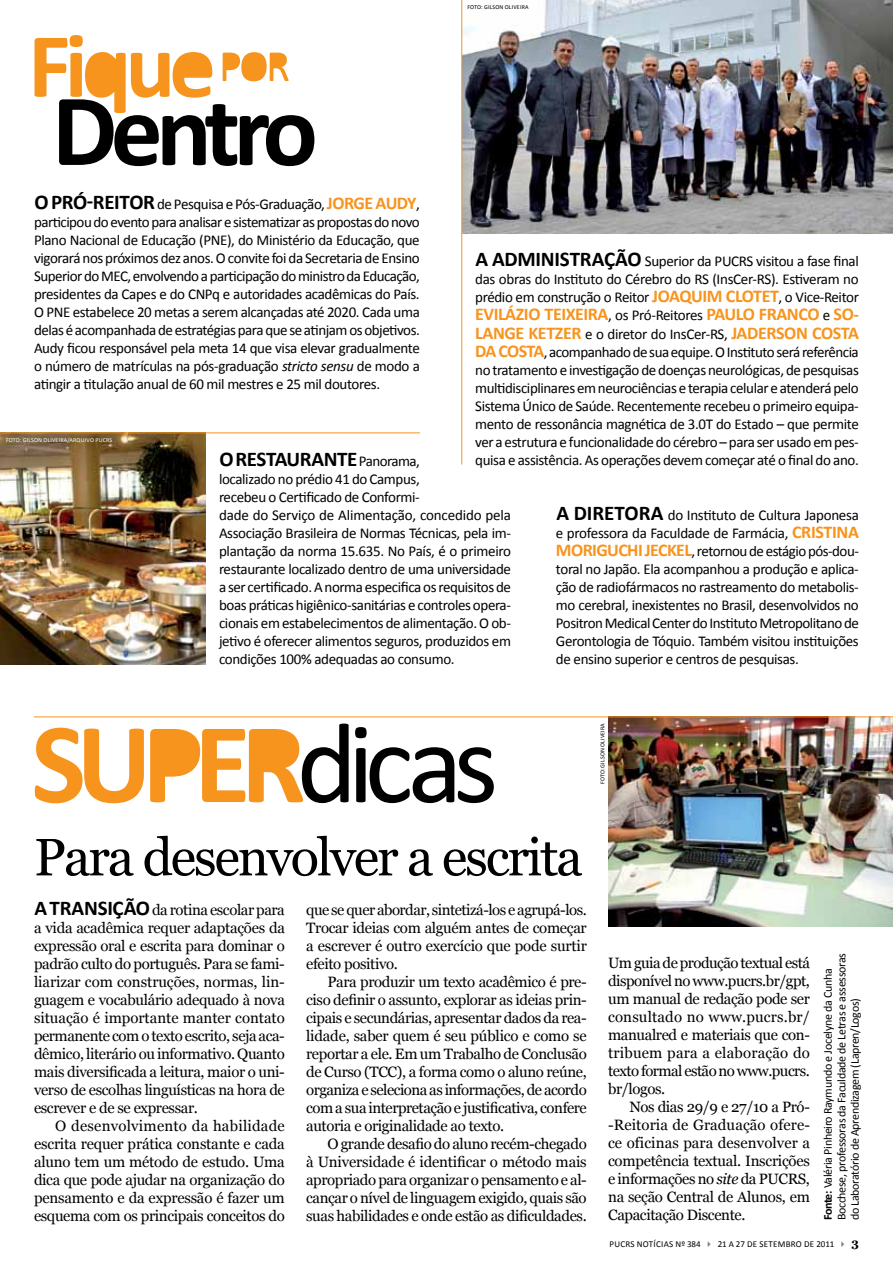
<style>
.page{position:relative;width:893px;height:1263px;background:#fff}
.page>*{position:absolute;margin:0;border:0;box-sizing:border-box;transform-origin:0 0}
.t1{font:52.5px "Georgia";letter-spacing:-.04em;color:#000}
.t2{font:700 21px "Calibri";color:#000}
.t3{font:700 18px/18px "Calibri";letter-spacing:-.025em;color:#f7941e}
.t4{font:15px/18px "Calibri";letter-spacing:-.025em;color:#000;text-align:justify}
.t5{font:15px/18px "Georgia";letter-spacing:-.025em;color:#000;text-align:justify}
.t6{font:12px/13.5px "Calibri";letter-spacing:-.025em;color:#000}
.t7{font:9px "Calibri";letter-spacing:-.01em;color:#000}
.t8{font:6px "Calibri";letter-spacing:.025em;color:#000}
.t9{font:6px "Calibri";letter-spacing:.03em;color:#fff}
.s1{font-weight:700;font-size:21px}
.s2{font-weight:700;font-size:18px;color:#f7941e}
.s3{font-style:italic}
.s4{font-weight:400;font-size:15px;color:#000}
.s5{font-family:"Calibri";font-weight:700;font-size:21px}
.s6{font-weight:700}
.s7{color:#818179}
.s8{font-family:"Georgia";font-weight:700;font-size:12px}
</style>
<div class="page">
<img style="left:0;top:433px;width:205px;height:231px">
<hr style="left:0;top:432px;width:420px;height:1px;background:#f7941e">
<img style="left:462px;top:0;width:431px;height:233px">
<img style="left:608px;top:717px;width:285px;height:210px">
<hr style="left:34px;top:716px;width:859px;height:1px;background:#f7941e">
<svg style="left:150px;top:724px;width:344px;height:79px"></svg>
<svg style="left:35px;top:728px;width:109px;height:75px"></svg>
<svg style="left:35px;top:35px;width:279px;height:131px"></svg>
<hr style="left:461px;top:0;width:1px;height:464px;background:#f7941e">
<p class="t8" style="left:467px;top:3px;width:8px">Foto</p>
<p class="t8" style="left:481px;top:3px;width:7px">: gilson</p>
<p class="t8" style="left:505px;top:3px;width:4px">oliveira</p>
<p class="t4" style="left:34px;top:195px;width:387px"><span class="s1">O PRÓ-RE ITOR</span> de Pesquisa e Pós-Graduação, <span class="s2">JORGE AUDY</span>, participou do evento para analisar e sistematizar as propostas do novo Plano Nacional de Educação (PNE), do Ministério da Educação, que vigorará nos próximos dez anos. O convite foi da Secretaria de Ensino Superior do MEC, envolvendo a participação do ministro da Educação, presidentes da Capes e do CNPq e autoridades acadêmicas do País.<br>O PNE estabelece 20 metas a serem alcançadas até 2020. Cada uma delas é acompanhada de estratégias para que se atinjam os objetivos.<br>Audy ficou responsável pela meta 14 que visa elevar gradualmente o número de matrículas na pós-graduação <span class="s3">stricto sensu</span> de modo a atingir a titulação anual de 60 mil mestres e 25 mil doutores.</p>
<p class="t4" style="left:475px;top:253px;width:385px"><span class="s1">A ADM INISTRAÇÃO</span> Superior da PUCRS visitou a fase final das obras do Instituto do Cérebro do RS (InsCer-RS). Estiveram no prédio em construção o Reitor <span class="s2">JOAQUIM CLOTET</span>, o Vice-Reitor</p>
<p class="t3" style="left:475px;top:305px;width:385px">EVILÁZIO TEIXEIRA<span class="s4">, os Pró-Reitores</span> PAULO FRANCO <span class="s4">e</span> SO-<br>LANGE KETZER <span class="s4">e o diretor do InsCer-RS,</span> JADERSON COSTA</p>
<p class="t4" style="left:475px;top:343px;width:385px"><span class="s2">DA COSTA</span>, acompanhado de sua equipe. O Instituto será referência no tratamento e investigação de doenças neurológicas, de pesquisas multidisciplinares em neurociências e terapia celular e atenderá pelo Sistema Único de Saúde. Recentemente recebeu o primeiro equipa&shy;mento de ressonância magnética de 3.0T do Estado – que permite ver a estrutura e funcionalidade do cérebro – para ser usado em pes&shy;quisa e assistência. As operações devem começar até o final do ano.</p>
<p class="t9" style="left:6px;top:436px;width:8px">Foto</p>
<p class="t9" style="left:20px;top:436px;width:11px">: Gilson</p>
<p class="t9" style="left:44px;top:436px;width:8px">Oliveira</p>
<p class="t9" style="left:67px;top:436px;width:18px">/Arquivo</p>
<p class="t9" style="left:95px;top:436px;width:18px">PUCRS</p>
<h2 class="t2" style="left:219px;top:446px;width:69px">O RESTAURA</h2>
<p class="t4" style="left:219px;top:452px;width:294px;text-align:left;text-indent:105px"><span class="s1">NTE</span> Panorama,<br>localizado no prédio 41 do Campus,<br>recebeu o Certificado de Conformi-<br>dade do Serviço de Alimentação, concedido pela Associação Brasileira de Normas Técnicas, pela im&shy;plantação da norma 15.635. No País, é o primeiro restaurante localizado dentro de uma universidade a ser certificado. A norma especifica os requisitos de boas práticas higiênico-sanitárias e controles opera&shy;cionais em estabelecimentos de alimentação. O ob&shy;jetivo é oferecer alimentos seguros, produzidos em condições 100% adequadas ao consumo.</p>
<p class="t4" style="left:556px;top:506px;width:304px"><span class="s1">A DIRETORA</span> do Instituto de Cultura Japonesa e professora da Faculdade de Farmácia, <span class="s2">CRISTINA MORIGUCHI JECKEL</span>, retornou de estágio pós-dou&shy;toral no Japão. Ela acompanhou a produção e aplica&shy;ção de radiofármacos no rastreamento do metabolis&shy;mo cerebral, inexistentes no Brasil, desenvolvidos no Positron Medical Center do Instituto Metropolitano de Gerontologia de Tóquio. Também visitou instituições de ensino superior e centros de pesquisas.</p>
<p class="t8" style="left:599px;top:784px;width:62px;rotate:-90deg">Foto: Gilson Oliveira</p>
<h1 class="t1" style="left:34px;top:825px;width:550px">Para desenvolver a escrita</h1>
<p class="t5" style="left:34px;top:901px;width:252px"><span class="s5">A TRA NSIÇÃO</span> da rotina escolar para a vida acadêmica requer adaptações da expressão oral e escrita para dominar o padrão culto do português. Para se fami&shy;liarizar com construções, normas, lin&shy;guagem e vocabulário adequado à nova situação é importante manter contato permanente com o texto escrito, seja aca&shy;dêmico, literário ou informativo. Quanto mais diversificada a leitura, maior o uni&shy;verso de escolhas linguísticas na hora de escrever e de se expressar.</p>
<p class="t5" style="left:34px;top:1117px;width:252px;text-indent:21px">O desenvolvimento da habilidade escrita requer prática constante e cada aluno tem um método de estudo. Uma dica que pode ajudar na organização do pensamento e da expressão é fazer um esquema com os principais conceitos do</p>
<p class="t5" style="left:306px;top:901px;width:282px">que se quer abordar, sintetizá-los e agrupá-los.<br>Trocar ideias com alguém antes de começar a escrever é outro exercício que pode surtir efeito positivo.</p>
<p class="t5" style="left:306px;top:973px;width:282px;text-indent:21px">Para produzir um texto acadêmico é pre&shy;ciso definir o assunto, explorar as ideias prin&shy;cipais e secundárias, apresentar dados da rea&shy;lidade, saber quem é seu público e como se reportar a ele. Em um Trabalho de Conclusão de Curso (TCC), a forma como o aluno reúne, organiza e seleciona as informações, de acordo com a sua interpretação e justificativa, confere autoria e originalidade ao texto.</p>
<p class="t5" style="left:306px;top:1135px;width:282px;text-indent:21px">O grande desafio do aluno recém-chegado à Universidade é identificar o método mais apropriado para organizar o pensamento e al&shy;cançar o nível de linguagem exigido, quais são suas habilidades e onde estão as dificuldades.</p>
<p class="t5" style="left:608px;top:954px;width:203px">Um guia de produção textual está disponível no www.pucrs.br/gpt, um manual de redação pode ser consultado no www.pucrs.br/ manualred e materiais que con&shy;tribuem para a elaboração do texto formal estão no www.pucrs. br/logos.</p>
<p class="t5" style="left:608px;top:1098px;width:203px;text-indent:21px">Nos dias 29/9 e 27/10 a Pró--Reitoria de Graduação ofere&shy;ce oficinas para desenvolver a competência textual. Inscrições e informações no <span class="s3">site</span> da PUCRS, na seção Central de Alunos, em Capacitação Discente.</p>
<p class="t6" style="left:821px;top:1220px;width:269px;rotate:-90deg"><span class="s6">FONTE:</span> Valéria Pinheiro Raymundo e Jocelyne da Cunha<br>Bocchese, professoras da Faculdade de Letras e assessoras do Laboratório de Aprendizagem (Lapren/Logos)</p>
<p class="t7" style="left:609px;top:1238px;width:34px">PUCRS not</p>
<p class="t7" style="left:654px;top:1238px;width:8px">ícias</p>
<p class="t7" style="left:675px;top:1238px;width:91px">Nº 384 <span class="s7">✔</span> 21 a 27 de setembro</p>
<p class="t7" style="left:804px;top:1238px;width:56px">de 2011 <span class="s7">✔</span> <span class="s8">3</span></p>
</div>
